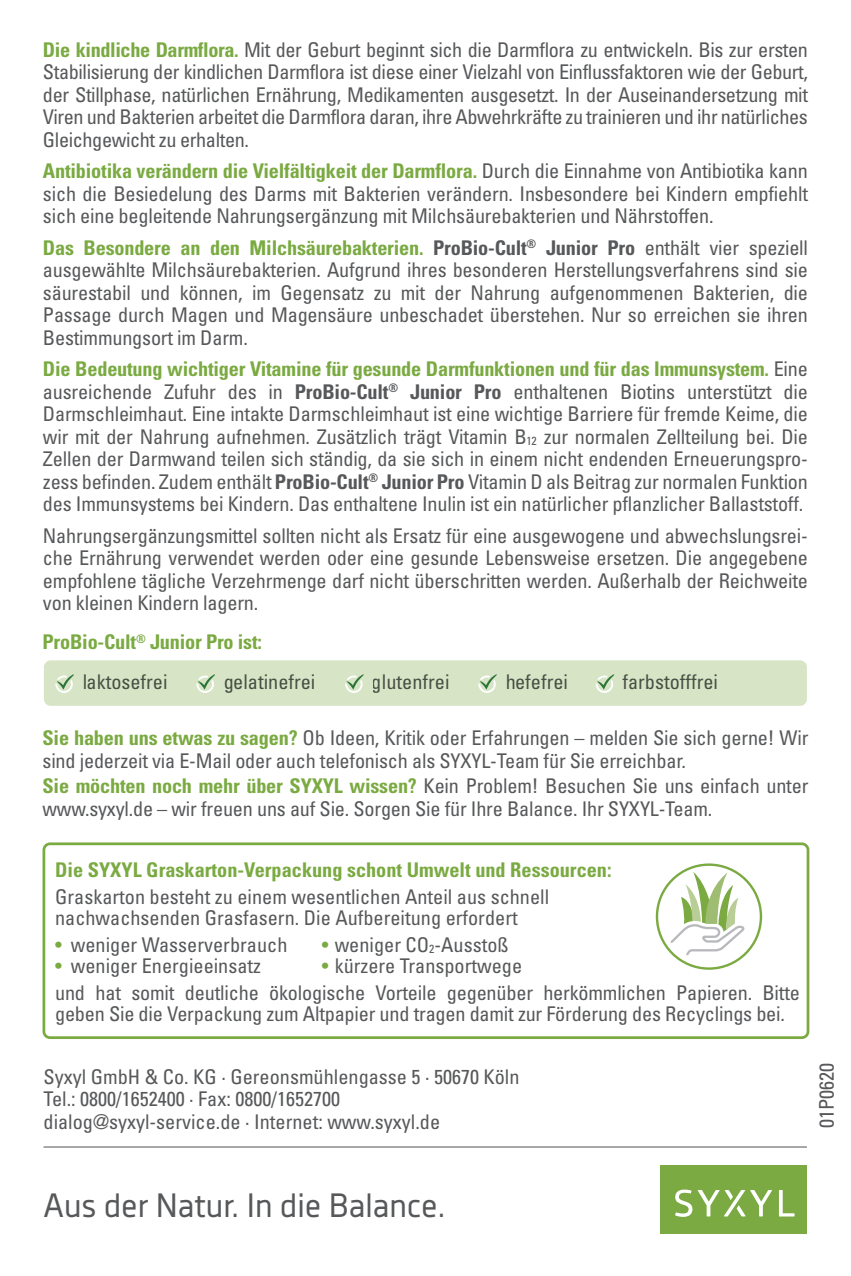
<style>
.page{position:relative;width:851px;height:1276px;background:#fff}
.page>*{position:absolute;margin:0;border:0;box-sizing:border-box;transform-origin:0 0}
.t1{font:33.6px "Decima Nova Pro";color:#57585a}
.t2{font:condensed 20.4px/22.5px "Univers";letter-spacing:-.01em;color:#57585a;text-align:justify}
.t3{font:700 condensed 20.4px "Univers";color:#7aaa41}
.s1{font-weight:700;color:#7aaa41}
.s2{font-weight:700}
.s3{font-size:11.7px}
.s4{color:#7aaa41}
</style>
<div class="page">
<hr style="left:43px;top:1146px;width:763px;height:1px;background:#57585a">
<div style="left:660px;top:1165px;width:146px;height:69px;background:#7aaa41"></div>
<svg style="left:675px;top:1189px;width:119px;height:28px"></svg>
<div style="left:44px;top:660px;width:762px;height:46px;background:#d7e5c6;border-radius:7px"></div>
<svg style="left:55px;top:674px;width:19px;height:19px"></svg>
<svg style="left:345px;top:674px;width:18px;height:19px"></svg>
<svg style="left:196px;top:674px;width:19px;height:19px"></svg>
<svg style="left:478px;top:674px;width:19px;height:19px"></svg>
<svg style="left:595px;top:674px;width:19px;height:19px"></svg>
<div style="left:42px;top:842px;width:767px;height:197px;border:3px solid #7aaa41;border-radius:6px"></div>
<svg style="left:655px;top:863px;width:107px;height:106px"></svg>
<p class="t2" style="left:43px;top:38px;width:766px"><span class="s1">Die kindliche Darmflora.</span> Mit der Geburt beginnt sich die Darmflora zu entwickeln. Bis zur ersten Stabilisierung der kindlichen Darmflora ist diese einer Vielzahl von Einflussfaktoren wie der Geburt, der Stillphase, natürlichen Ernährung, Medikamenten ausgesetzt. In der Auseinandersetzung mit Viren und Bakterien arbeitet die Darmflora daran, ihre Abwehrkräfte zu trainieren und ihr natürliches Gleichgewicht zu erhalten.</p>
<p class="t2" style="left:43px;top:159px;width:766px"><span class="s1">Antibiotika verändern die Vielfältigkeit der Darmflora.</span> Durch die Einnahme von Antibiotika kann sich die Besiedelung des Darms mit Bakterien verändern. Insbesondere bei Kindern empfiehlt sich eine begleitende Nahrungsergänzung mit Milchsäurebakterien und Nährstoffen.</p>
<p class="t2" style="left:43px;top:236px;width:766px"><span class="s1">Das Besondere an den Milchsäurebakterien.</span> <span class="s2">ProBio-Cult</span><sup>®</sup> <span class="s2">Junior Pro</span> enthält vier speziell ausgewählte Milchsäurebakterien. Aufgrund ihres besonderen Herstellungsverfahrens sind sie säurestabil und können, im Gegensatz zu mit der Nahrung aufgenommenen Bakterien, die Passage durch Magen und Magensäure unbeschadet überstehen. Nur so erreichen sie ihren Bestimmungsort im Darm.</p>
<p class="t2" style="left:43px;top:357px;width:766px"><span class="s1">Die Bedeutung wichtiger Vitamine für gesunde Darmfunktionen und für das Immunsystem.</span> Eine ausreichende Zufuhr des in <span class="s2">ProBio-Cult</span><sup>®</sup> <span class="s2">Junior Pro</span> enthaltenen Biotins unterstützt die Darmschleimhaut. Eine intakte Darmschleimhaut ist eine wichtige Barriere für fremde Keime, die wir mit der Nahrung aufnehmen. Zusätzlich trägt Vitamin B<span class="s3">12</span> zur normalen Zellteilung bei. Die Zellen der Darmwand teilen sich ständig, da sie sich in einem nicht endenden Erneuerungspro&shy;zess befinden. Zudem enthält <span class="s2">ProBio-Cult</span><sup>®</sup> <span class="s2">Junior Pro</span> Vitamin D als Beitrag zur normalen Funktion des Immunsystems bei Kindern. Das enthaltene Inulin ist ein natürlicher pflanzlicher Ballaststoff.</p>
<p class="t2" style="left:43px;top:524px;width:766px">Nahrungsergänzungsmittel sollten nicht als Ersatz für eine ausgewogene und abwechslungsrei&shy;che Ernährung verwendet werden oder eine gesunde Lebensweise ersetzen. Die angegebene empfohlene tägliche Verzehrmenge darf nicht überschritten werden. Außerhalb der Reichweite von kleinen Kindern lagern.</p>
<p class="t3" style="left:43px;top:629px;width:221px">ProBio-Cult<sup>®</sup> Junior Pro ist:</p>
<p class="t2" style="left:82px;top:670px;width:87px">laktosefrei</p>
<p class="t2" style="left:223px;top:670px;width:94px">gelatinefrei</p>
<p class="t2" style="left:372px;top:670px;width:79px">glutenfrei</p>
<p class="t2" style="left:505px;top:670px;width:64px">hefefrei</p>
<p class="t2" style="left:622px;top:670px;width:97px">farbstofffrei</p>
<p class="t2" style="left:43px;top:726px;width:767px"><span class="s1">Sie haben uns etwas zu sagen?</span> Ob Ideen, Kritik oder Erfahrungen – melden Sie sich gerne! Wir sind jederzeit via E-Mail oder auch telefonisch als SYXYL-Team für Sie erreichbar.</p>
<p class="t2" style="left:43px;top:774px;width:767px"><span class="s1">Sie möchten noch mehr über SYXYL wissen?</span> Kein Problem! Besuchen Sie uns einfach unter www.syxyl.de – wir freuen uns auf Sie. Sorgen Sie für Ihre Balance. Ihr SYXYL-Team.</p>
<p class="t3" style="left:55px;top:857px;width:558px">Die SYXYL Graskarton-Verpackung schont Umwelt und Ressourcen:</p>
<p class="t2" style="left:55px;top:886px;width:495px;line-height:21px">Graskarton besteht zu einem wesentlichen Anteil aus schnell nachwachsenden Grasfasern. Die Aufbereitung erfordert</p>
<p class="t2" style="left:55px;top:933px;width:234px"><span class="s4">•</span> weniger Wasserverbrauch</p>
<p class="t2" style="left:322px;top:933px;width:188px"><span class="s4">•</span> weniger CO<span class="s3">2</span>-Ausstoß</p>
<p class="t2" style="left:55px;top:954px;width:207px"><span class="s4">•</span> weniger Energieeinsatz</p>
<p class="t2" style="left:55px;top:952px;width:746px;line-height:27px;text-align:center"><span class="s4">•</span> kürzere Transportwege<br>und hat somit deutliche ökologische Vorteile gegenüber herkömmlichen Papieren. Bitte</p>
<p class="t2" style="left:55px;top:1002px;width:731px">geben Sie die Verpackung zum Altpapier und tragen damit zur Förderung des Recyclings bei.</p>
<p class="t2" style="left:44px;top:1065px;width:477px;text-align:left">Syxyl GmbH &amp; Co. KG · Gereonsmühlengasse 5 · 50670 Köln<br>Tel.: 0800/1652400 · Fax: 0800/1652700 dialog@syxyl-service.de · Internet: www.syxyl.de</p>
<p class="t2" style="left:815px;top:1127px;width:67px;rotate:-90deg">01P0620</p>
<h1 class="t1" style="left:43px;top:1186px;width:403px">Aus der Natur. In die Balance.</h1>
</div>
